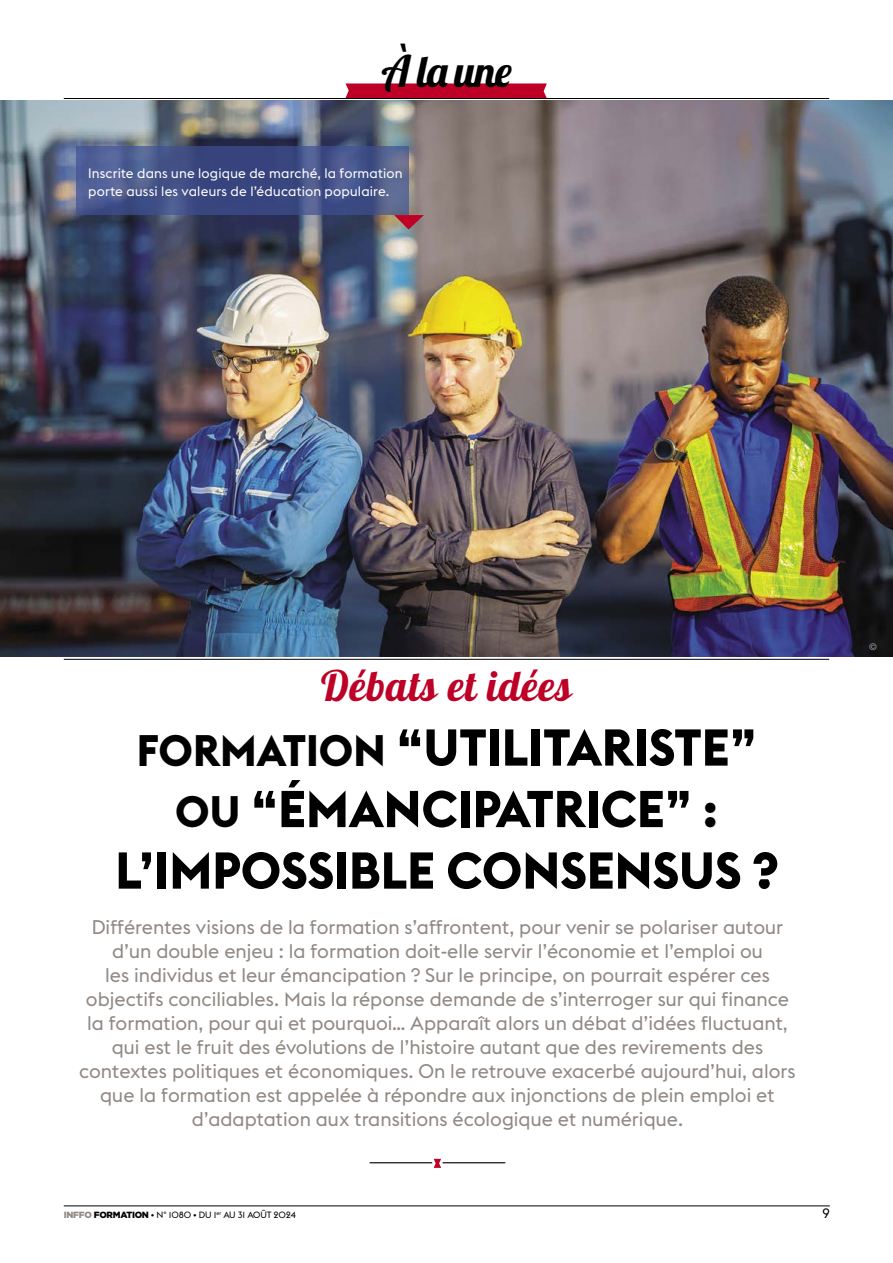
<style>
.page{position:relative;width:893px;height:1263px;background:#fff}
.page>*{position:absolute;margin:0;border:0;box-sizing:border-box;transform-origin:0 0}
.t1{font:700 51px/61.5px "Euclid Flex";color:#000;text-align:center}
.t2{font:43.35px "Lobster 1.4";color:#000}
.t3{font:42px "Lobster 1.4";letter-spacing:.02em;color:#be0027}
.t4{font:19.5px/24px "Euclid Flex";color:#908882;text-align:center}
.t5{font:13.5px/18px "Euclid Flex";letter-spacing:.015em;color:#fff}
.t6{font:13.5px "Euclid Flex";color:#000}
.t7{font:9px "Euclid Flex";letter-spacing:-.015em;color:#000}
.t8{font:300 9px "Helvetica";color:#cec8b7}
.s1{font-size:43.5px}
.s2{font-size:48px}
.s3{font-family:"Gotham";font-weight:900;color:#908882}
.s4{font-family:"Gotham";font-weight:900}
</style>
<div class="page">
<hr style="left:64px;top:1205px;width:766px;height:1px;background:#000">
<img style="left:0;top:101px;width:893px;height:556px">
<hr style="left:370px;top:1162px;width:135px;height:1px;background:#000">
<svg style="left:427px;top:1158px;width:21px;height:10px"></svg>
<svg style="left:345px;top:83px;width:202px;height:15px;background:#c10c31"></svg>
<hr style="left:64px;top:98px;width:765px;height:1px;background:#000">
<hr style="left:64px;top:659px;width:765px;height:1px;background:#000">
<svg style="left:77px;top:147px;width:332px;height:68px;background:#445288"></svg>
<svg style="left:394px;top:215px;width:30px;height:14px"></svg>
<h2 class="t2" style="left:381px;top:44px;width:132px">À la une</h2>
<p class="t5" style="left:88px;top:164px;width:316px">Inscrite dans une logique de marché, la formation porte aussi les valeurs de l’éducation populaire.</p>
<h3 class="t3" style="left:321px;top:659px;width:250px">Débats et idées</h3>
<h1 class="t1" style="left:115px;top:717px;width:664px"><span class="s1">FORMATION</span> “UTILITARISTE”<br><span class="s1">OU</span> “ÉMANCIPATRICE” <span class="s2">:<br></span>L’IMPOSSIBLE CONSENSUS ?</h1>
<p class="t4" style="left:79px;top:915px;width:718px">Différentes visions de la formation s’affrontent, pour venir se polariser autour d’un double enjeu : la formation doit-elle servir l’économie et l’emploi ou<br>les individus et leur émancipation ? Sur le principe, on pourrait espérer ces objectifs conciliables. Mais la réponse demande de s’interroger sur qui finance la formation, pour qui et pourquoi… Apparaît alors un débat d’idées fluctuant, qui est le fruit des évolutions de l’histoire autant que des revirements des contextes politiques et économiques. On le retrouve exacerbé aujourd’hui, alors que la formation est appelée à répondre aux injonctions de plein emploi et d’adaptation aux transitions écologique et numérique.</p>
<p class="t7" style="left:64px;top:1209px;width:234px"><span class="s3">INFFO</span> <span class="s4">FORMATION</span> • N° 1080 • DU 1<sup>er</sup> AU 31 AOÛT 2024</p>
<p class="t6" style="left:822px;top:1205px;width:9px">9</p>
<p class="t8" style="left:870px;top:639px;width:9px">©</p>
</div>
